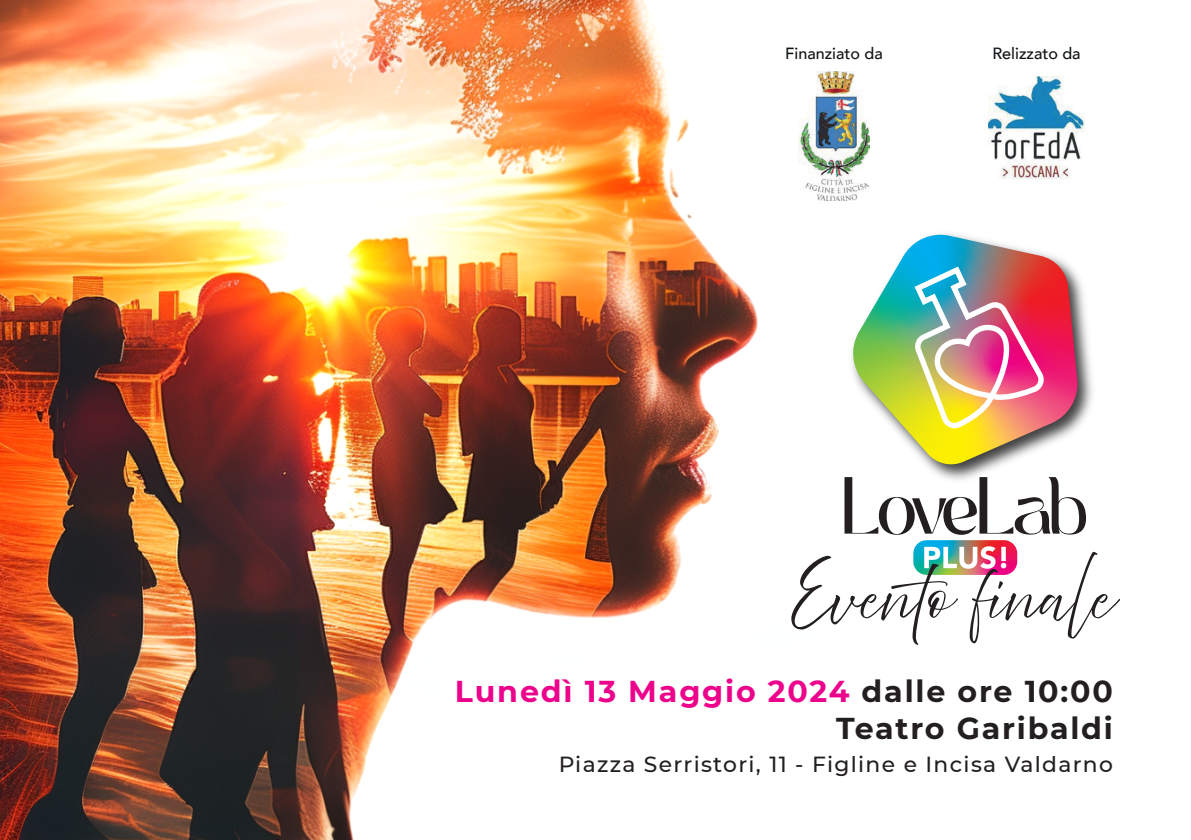
<style>
.page{position:relative;width:1191px;height:840px;background:#fff}
.page>*{position:absolute;margin:0;border:0;box-sizing:border-box;transform-origin:0 0}
.t1{font:50.2px "Abovethe Beyond Script";color:#231f20}
.t2{font:700 30px/37.2px "Montserrat";letter-spacing:.06em;color:#231f20;text-align:right}
.t3{font:500 21.8px "Montserrat";letter-spacing:.06em;color:#231f20}
.t4{font:500 16.2px "Avenir";color:#111416}
.s1{color:#ed028c}
</style>
<div class="page">
<img style="left:0;top:0;width:1087px;height:839px">
<svg style="left:844px;top:477px;width:242px;height:57px"></svg>
<img style="left:913px;top:540px;width:104px;height:34px">
<img style="left:845px;top:226px;width:248px;height:260px">
<svg style="left:849px;top:235px;width:230px;height:232px"></svg>
<img style="left:911px;top:263px;width:139px;height:165px">
<img style="left:798px;top:71px;width:71px;height:129px">
<img style="left:988px;top:76px;width:96px;height:104px">
<p class="t4" style="left:785px;top:39px;width:99px">Finanziato da</p>
<p class="t4" style="left:992px;top:39px;width:90px">Relizzato da</p>
<h1 class="t1" style="left:791px;top:567px;width:324px">Evento finale</h1>
<p class="t2" style="left:455px;top:670px;width:659px"><span class="s1">Lunedì 13 Maggio 2024</span> dalle ore 10:00<br>Teatro Garibaldi</p>
<p class="t3" style="left:558px;top:749px;width:556px">Piazza Serristori, 11 - Figline e Incisa Valdarno</p>
</div>
